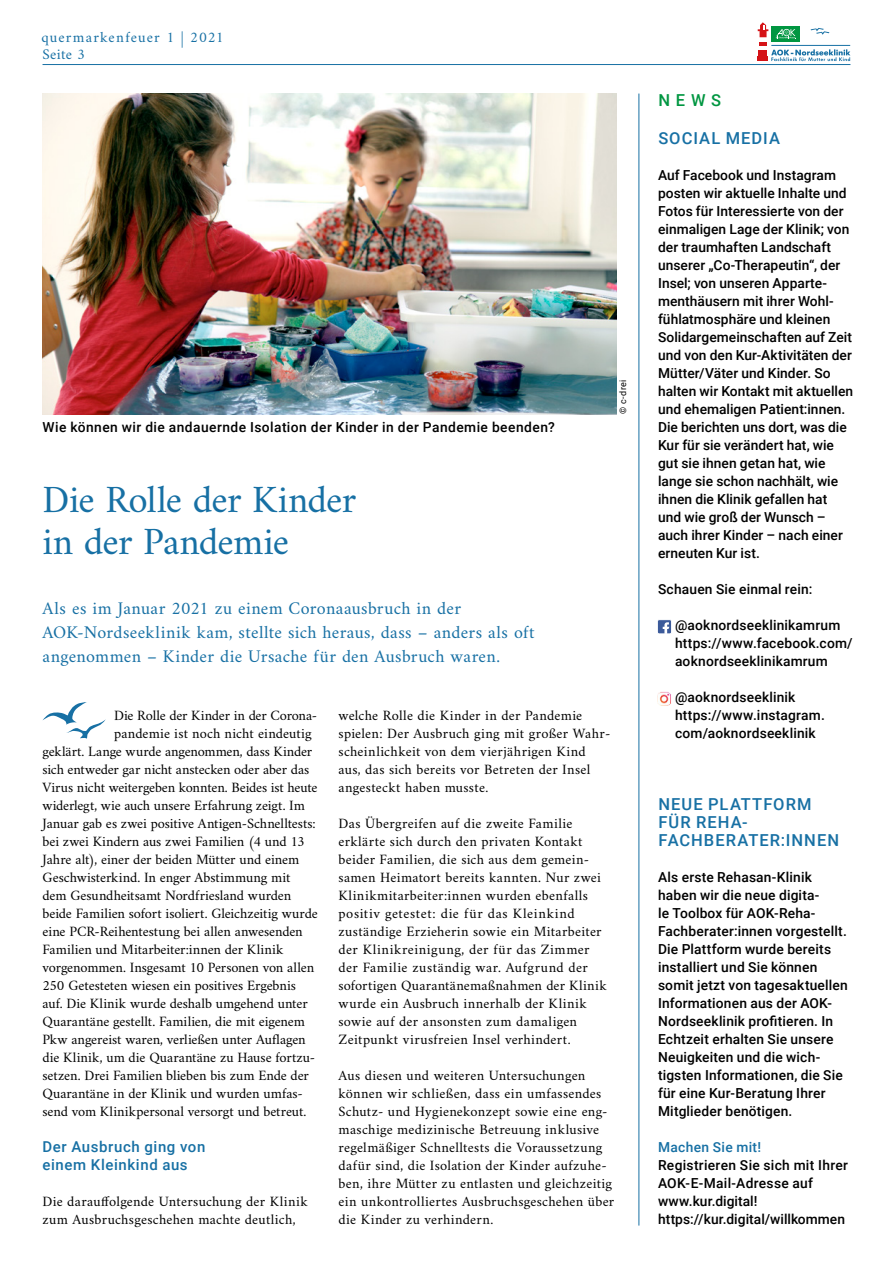
<style>
.page{position:relative;width:893px;height:1263px;background:#fff}
.page>*{position:absolute;margin:0;border:0;box-sizing:border-box;transform-origin:0 0}
.t1{font:39px/42px "Amiri";letter-spacing:-.02em;color:#1770a4}
.t2{font:18px/24px "Amiri";letter-spacing:.015em;color:#1770a4}
.t3{font:500 16.5px/18px "Roboto";letter-spacing:.065em;color:#1770a4}
.t4{font:500 16.5px "Roboto";color:#009641}
.t5{font:500 15px/18px "Roboto";letter-spacing:.04em;color:#1770a4}
.t6{font:15px/16.4px "Amiri";letter-spacing:.07em;color:#1770a4}
.t7{font:14.4px/18px "Amiri";letter-spacing:.01em;color:#000}
.t8{font:14.4px "Amiri";letter-spacing:-.01em;color:#000}
.t9{font:14.4px "Amiri";letter-spacing:-.015em;color:#000}
.t10{font:500 13.8px/18px "Roboto";letter-spacing:.01em;color:#000}
.t11{font:500 13.8px "Roboto";letter-spacing:.03em;color:#000}
.t12{font:500 13.8px "Roboto";letter-spacing:.025em;color:#1770a4}
.t13{font:9px "Roboto";color:#000}
</style>
<div class="page">
<hr style="left:638px;top:94px;width:1px;height:1131px;background:#1770a4">
<svg style="left:43px;top:702px;width:63px;height:37px"></svg>
<img style="left:43px;top:94px;width:574px;height:320px">
<img style="left:659px;top:693px;width:11px;height:11px">
<div style="left:657px;top:691px;width:15px;height:15px;border:1px solid #fff;border-radius:4px"></div>
<div style="left:657px;top:620px;width:15px;height:14px;background:#3b5a9a;border-radius:2px"></div>
<div style="left:657px;top:619px;width:15px;height:15px;border:1px solid #fff;border-radius:2px"></div>
<svg style="left:663px;top:622px;width:6px;height:12px"></svg>
<hr style="left:43px;top:64px;width:807px;height:1px;background:#1770a4">
<svg style="left:758px;top:22px;width:92px;height:39px"></svg>
<p class="t6" style="left:41px;top:29px;width:184px">quermarkenfeuer 1 | 2021<br>Seite 3</p>
<p class="t11" style="left:43px;top:417px;width:514px">Wie können wir die andauernde Isolation der Kinder in der Pandemie beenden?</p>
<h1 class="t1" style="left:43px;top:477px;width:315px">Die Rolle der Kinder in der Pandemie</h1>
<p class="t2" style="left:43px;top:596px;width:494px">Als es im Januar 2021 zu einem Coronaausbruch in der<br>AOK-Nordseeklinik kam, stellte sich heraus, dass – anders als oft angenommen – Kinder die Ursache für den Ausbruch waren.</p>
<p class="t13" style="left:617px;top:414px;width:36px;rotate:-90deg">© c-drei</p>
<p class="t9" style="left:114px;top:707px;width:204px">Die Rolle der Kinder in der Corona-</p>
<p class="t7" style="left:114px;top:724px;width:199px">pandemie ist noch nicht eindeutig</p>
<p class="t8" style="left:43px;top:743px;width:271px">geklärt. Lange wurde angenommen, dass Kinder</p>
<p class="t9" style="left:43px;top:761px;width:268px">sich entweder gar nicht anstecken oder aber das</p>
<p class="t9" style="left:43px;top:779px;width:277px">Virus nicht weitergeben konnten. Beides ist heute</p>
<p class="t8" style="left:43px;top:797px;width:264px">widerlegt, wie auch unsere Erfahrung zeigt. Im</p>
<p class="t7" style="left:43px;top:814px;width:275px">Januar gab es zwei positive Antigen-Schnelltests:</p>
<p class="t8" style="left:43px;top:833px;width:264px">bei zwei Kindern aus zwei Familien (4 und 13</p>
<p class="t8" style="left:43px;top:851px;width:258px">Jahre alt), einer der beiden Mütter und einem</p>
<p class="t7" style="left:43px;top:868px;width:249px">Geschwisterkind. In enger Abstimmung mit</p>
<p class="t7" style="left:43px;top:886px;width:250px">dem Gesundheitsamt Nordfriesland wurden</p>
<p class="t8" style="left:43px;top:905px;width:277px">beide Familien sofort isoliert. Gleichzeitig wurde</p>
<p class="t8" style="left:43px;top:923px;width:262px">eine PCR-Reihentestung bei allen anwesenden</p>
<p class="t7" style="left:43px;top:940px;width:242px">Familien und Mitarbeiter:innen der Klinik</p>
<p class="t8" style="left:43px;top:959px;width:273px">vorgenommen. Insgesamt 10 Personen von allen</p>
<p class="t8" style="left:43px;top:977px;width:255px">250 Getesteten wiesen ein positives Ergebnis</p>
<p class="t7" style="left:43px;top:994px;width:267px">auf. Die Klinik wurde deshalb umgehend unter</p>
<p class="t7" style="left:43px;top:1012px;width:264px">Quarantäne gestellt. Familien, die mit eigenem</p>
<p class="t8" style="left:43px;top:1031px;width:265px">Pkw angereist waren, verließen unter Auflagen</p>
<p class="t7" style="left:43px;top:1048px;width:274px">die Klinik, um die Quarantäne zu Hause fortzu-</p>
<p class="t8" style="left:43px;top:1067px;width:268px">setzen. Drei Familien blieben bis zum Ende der</p>
<p class="t7" style="left:43px;top:1084px;width:262px">Quarantäne in der Klinik und wurden umfas-</p>
<p class="t7" style="left:43px;top:1102px;width:265px">send vom Klinikpersonal versorgt und betreut.</p>
<p class="t5" style="left:43px;top:1137px;width:164px">Der Ausbruch ging von einem Kleinkind aus</p>
<p class="t7" style="left:43px;top:1192px;width:267px">Die darauffolgende Untersuchung der Klinik zum Ausbruchsgeschehen machte deutlich,</p>
<p class="t7" style="left:339px;top:706px;width:273px">welche Rolle die Kinder in der Pandemie spielen: Der Ausbruch ging mit großer Wahr&shy;scheinlichkeit von dem vierjährigen Kind aus, das sich bereits vor Betreten der Insel angesteckt haben musste.</p>
<p class="t7" style="left:339px;top:814px;width:270px">Das Übergreifen auf die zweite Familie erklärte sich durch den privaten Kontakt beider Familien, die sich aus dem gemein&shy;samen Heimatort bereits kannten. Nur zwei Klinikmitarbeiter:innen wurden ebenfalls positiv getestet: die für das Kleinkind zuständige Erzieherin sowie ein Mitarbeiter der Klinikreinigung, der für das Zimmer der Familie zuständig war. Aufgrund der sofortigen Quarantänemaßnahmen der Klinik wurde ein Ausbruch innerhalb der Klinik sowie auf der ansonsten zum damaligen Zeitpunkt virusfreien Insel verhindert.</p>
<p class="t7" style="left:339px;top:1066px;width:277px">Aus diesen und weiteren Untersuchungen können wir schließen, dass ein umfassendes Schutz- und Hygienekonzept sowie eine eng&shy;maschige medizinische Betreuung inklusive regelmäßiger Schnelltests die Voraussetzung dafür sind, die Isolation der Kinder aufzuhe&shy;ben, ihre Mütter zu entlasten und gleichzeitig ein unkontrolliertes Ausbruchsgeschehen über die Kinder zu verhindern.</p>
<p class="t4" style="left:658px;top:88px;width:64px">NEWS</p>
<p class="t3" style="left:658px;top:129px;width:123px">SOCIAL MEDIA</p>
<p class="t10" style="left:658px;top:166px;width:197px">Auf Facebook und Instagram posten wir aktuelle Inhalte und<br>Fotos für Interessierte von der einmaligen Lage der Klinik; von der traumhaften Landschaft unserer „Co-Therapeutin“, der<br>Insel; von unseren Apparte&shy;menthäusern mit ihrer Wohl&shy;fühlatmosphäre und kleinen<br>Solidargemeinschaften auf Zeit und von den Kur-Aktivitäten der<br>Mütter/Väter und Kinder. So halten wir Kontakt mit aktuellen und ehemaligen Patient:innen.<br>Die berichten uns dort, was die<br>Kur für sie verändert hat, wie gut sie ihnen getan hat, wie lange sie schon nachhält, wie ihnen die Klinik gefallen hat und wie groß der Wunsch – auch ihrer Kinder – nach einer erneuten Kur ist.</p>
<p class="t10" style="left:658px;top:580px;width:156px">Schauen Sie einmal rein:</p>
<p class="t10" style="left:675px;top:616px;width:179px">@aoknordseeklinikamrum https://www.facebook.com/ aoknordseeklinikamrum</p>
<p class="t10" style="left:675px;top:688px;width:151px">@aoknordseeklinik https://www.instagram. com/aoknordseeklinik</p>
<p class="t3" style="left:658px;top:795px;width:182px">NEUE PLATTFORM<br>FÜR REHA-<br>FACHBERATER:INNEN</p>
<p class="t10" style="left:658px;top:868px;width:191px">Als erste Rehasan-Klinik haben wir die neue digita-<br>le Toolbox für AOK-Reha-<br>Fachberater:innen vorgestellt.<br>Die Plattform wurde bereits installiert und Sie können somit jetzt von tagesaktuellen<br>Informationen aus der AOK-<br>Nordseeklinik profitieren. In<br>Echtzeit erhalten Sie unsere<br>Neuigkeiten und die wich&shy;tigsten Informationen, die Sie für eine Kur-Beratung Ihrer<br>Mitglieder benötigen.</p>
<p class="t12" style="left:658px;top:1137px;width:105px">Machen Sie mit!</p>
<p class="t10" style="left:658px;top:1156px;width:192px">Registrieren Sie sich mit Ihrer<br>AOK-E-Mail-Adresse auf www.kur.digital! https://kur.digital/willkommen</p>
</div>
